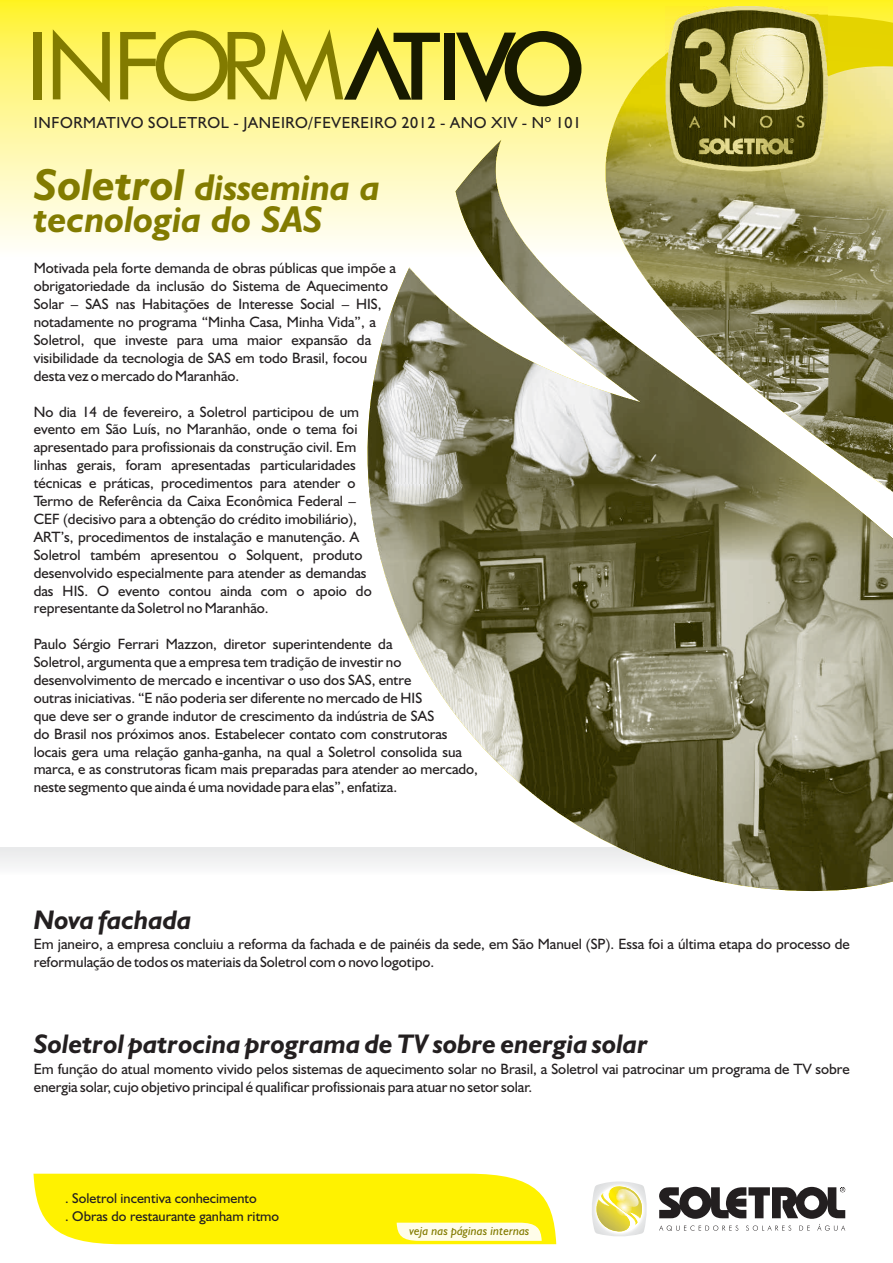
<style>
.page{position:relative;width:893px;height:1263px;background:#fff}
.page>*{position:absolute;margin:0;border:0;box-sizing:border-box;transform-origin:0 0}
.t1{font:italic 700 37.5px/32.5px "Humanist 521 BT";color:#827b00}
.t2{font:italic 700 27px "Humanist 521 BT";color:#231f20}
.t3{font:16.05px "Humanist 521 BT";letter-spacing:.04em;color:#231f20}
.t4{font:15px/17.9px "Humanist 521 BT";color:#231f20}
.t5{font:14.25px/18px "Humanist 521 BT";color:#231f20}
.t6{font:italic 12.6px "Humanist 521 BT";color:#827b00}
.s1{font-size:45px}
</style>
<div class="page">
<svg style="left:0;top:0;width:893px;height:247px;background:#fef8a0"></svg>
<div style="left:0;top:848px;width:713px;height:28px;background:#f2f2f3"></div>
<svg style="left:334px;top:6px;width:559px;height:53px;background:#fbee38"></svg>
<img style="left:334px;top:59px;width:476px;height:426px">
<img style="left:599px;top:319px;width:294px;height:150px">
<img style="left:860px;top:469px;width:33px;height:16px">
<img style="left:578px;top:95px;width:173px;height:224px">
<img style="left:334px;top:485px;width:559px;height:407px">
<img style="left:751px;top:44px;width:142px;height:391px">
<img style="left:665px;top:7px;width:163px;height:165px">
<div style="left:34px;top:32px;width:8px;height:67px;background:#827b00"></div>
<svg style="left:53px;top:29px;width:57px;height:73px;background:#d3ca47"></svg>
<svg style="left:120px;top:27px;width:320px;height:75px;background:#cbc249"></svg>
<div style="left:444px;top:33px;width:11px;height:67px;background:#181a00"></div>
<svg style="left:456px;top:31px;width:125px;height:75px;background:#a5a046"></svg>
<svg style="left:33px;top:1174px;width:523px;height:70px;background:#fff31c"></svg>
<svg style="left:592px;top:1181px;width:55px;height:55px"></svg>
<img style="left:616px;top:1188px;width:24px;height:20px">
<svg style="left:659px;top:1187px;width:186px;height:44px"></svg>
<p class="t3" style="left:34px;top:116px;width:549px">INFORMATIVO SOLETROL - JANEIRO/FEVEREIRO 2012 - ANO XIV - Nº 101</p>
<h1 class="t1" style="left:34px;top:174px;width:348px"><span class="s1">Soletrol</span> dissemina a tecnologia do SAS</h1>
<p class="t4" style="left:34px;top:261px;width:364px">Motivada pela forte demanda de obras públicas que impõe a obrigatoriedade da inclusão do Sistema de Aquecimento Solar – SAS nas Habitações de Interesse Social – HIS, notadamente no programa “Minha Casa, Minha Vida”, a Soletrol, que investe para uma maior expansão da visibilidade da tecnologia de SAS em todo Brasil, focou desta vez o mercado do Maranhão.</p>
<p class="t4" style="left:34px;top:404px;width:339px">No dia 14 de fevereiro, a Soletrol participou de um evento em São Luís, no Maranhão, onde o tema foi apresentado para profissionais da construção civil. Em linhas gerais, foram apresentadas particularidades técnicas e práticas, procedimentos para atender o Termo de Referência da Caixa Econômica Federal – CEF (decisivo para a obtenção do crédito imobiliário), ART’s, procedimentos de instalação e manutenção. A Soletrol também apresentou o Solquent, produto desenvolvido especialmente para atender as demandas das HIS. O evento contou ainda com o apoio do representante da Soletrol no Maranhão.</p>
<p class="t4" style="left:34px;top:636px;width:446px">Paulo Sérgio Ferrari Mazzon, diretor superintendente da<br>Soletrol, argumenta que a empresa tem tradição de investir no desenvolvimento de mercado e incentivar o uso dos SAS, entre<br>outras iniciativas. “E não poderia ser diferente no mercado de HIS<br>que deve ser o grande indutor de crescimento da indústria de SAS<br>do Brasil nos próximos anos. Estabelecer contato com construtoras locais gera uma relação ganha-ganha, na qual a Soletrol consolida sua marca, e as construtoras ficam mais preparadas para atender ao mercado, neste segmento que ainda é uma novidade para elas”, enfatiza.</p>
<h2 class="t2" style="left:34px;top:908px;width:159px">Nova fachada</h2>
<p class="t4" style="left:34px;top:936px;width:818px">Em janeiro, a empresa concluiu a reforma da fachada e de painéis da sede, em São Manuel (SP). Essa foi a última etapa do processo de reformulação de todos os materiais da Soletrol com o novo logotipo.</p>
<h2 class="t2" style="left:34px;top:1033px;width:616px">Soletrol patrocina programa de TV sobre energia solar</h2>
<p class="t4" style="left:34px;top:1061px;width:818px">Em função do atual momento vivido pelos sistemas de aquecimento solar no Brasil, a Soletrol vai patrocinar um programa de TV sobre energia solar, cujo objetivo principal é qualificar profissionais para atuar no setor solar.</p>
<p class="t5" style="left:65px;top:1190px;width:216px">. Soletrol incentiva conhecimento<br>. Obras do restaurante ganham ritmo</p>
<p class="t6" style="left:409px;top:1226px;width:121px">veja nas páginas internas</p>
</div>
